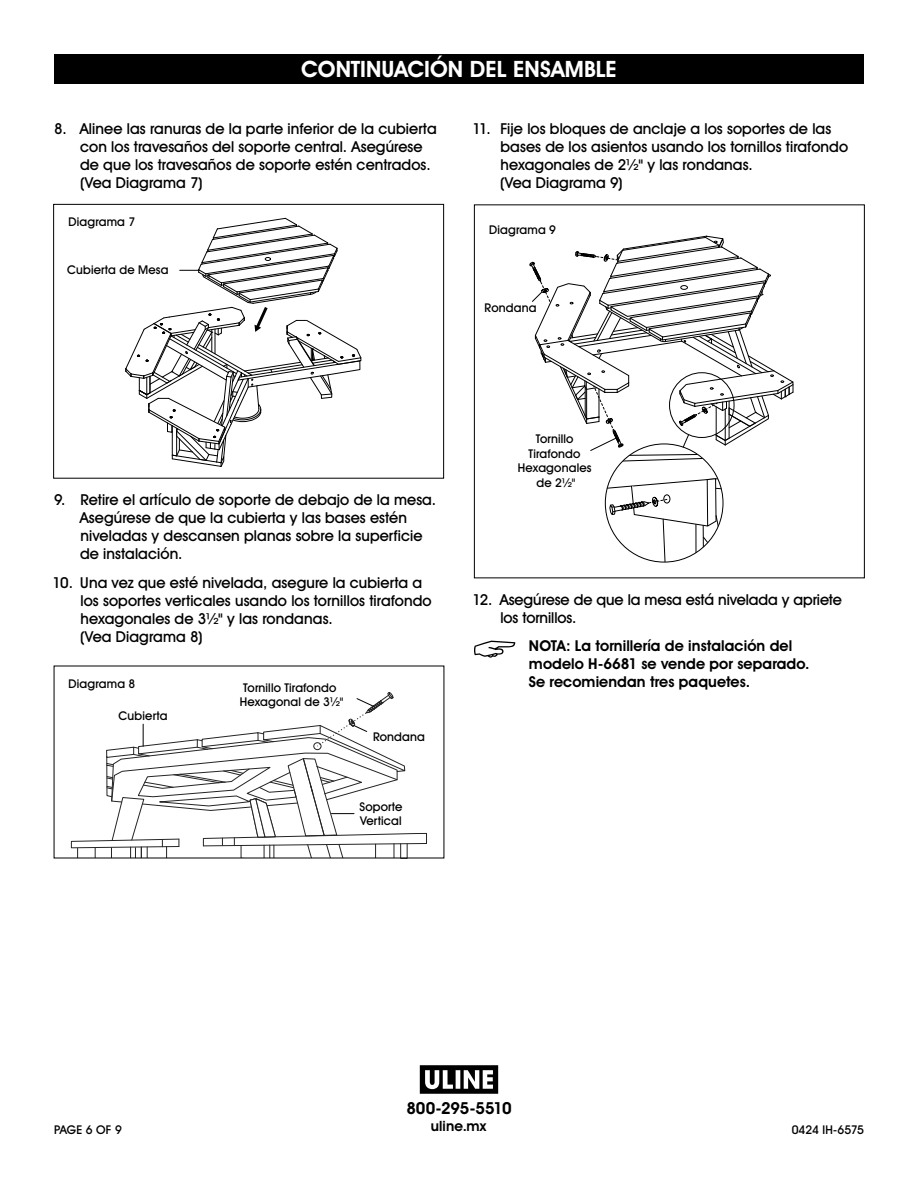
<style>
.page{position:relative;width:918px;height:1188px;background:#fff}
.page>*{position:absolute;margin:0;border:0;box-sizing:border-box;transform-origin:0 0}
.t1{font:700 22.5px "Uline Two Knine";letter-spacing:.005em;color:#fff}
.t2{font:700 16.5px "Uline Two Knine";letter-spacing:-.015em;color:#000}
.t3{font:15px/18px "Uline Two Knine";letter-spacing:.005em;color:#000}
.t4{font:700 15px/18px "Uline Two Knine";letter-spacing:.005em;color:#000}
.t5{font:700 14.25px "Uline Two Knine";letter-spacing:.01em;color:#000}
.t6{font:12px/14.4px "Uline Two Knine";letter-spacing:.015em;color:#000}
.t7{font:12px "Uline Two Knine";letter-spacing:-.01em;color:#000}
.s1{font-weight:700}
</style>
<div class="page">
<svg style="left:474px;top:641px;width:41px;height:17px"></svg>
<div style="left:54px;top:54px;width:810px;height:30px;background:#000"></div>
<svg style="left:420px;top:1065px;width:78px;height:29px"></svg>
<div style="left:53px;top:204px;width:391px;height:275px;border:1px solid #000"></div>
<svg style="left:125px;top:218px;width:237px;height:249px"></svg>
<svg style="left:605px;top:472px;width:119px;height:90px"></svg>
<div style="left:474px;top:204px;width:391px;height:374px;border:1px solid #000"></div>
<svg style="left:529px;top:235px;width:265px;height:227px"></svg>
<svg style="left:71px;top:665px;width:356px;height:194px"></svg>
<h1 class="t1" style="left:301px;top:56px;width:317px">CONTINUACIÓN DEL ENSAMBLE</h1>
<p class="t3" style="left:80px;top:120px;width:358px;text-indent:-26px">8. Alinee las ranuras de la parte inferior de la cubierta con los travesaños del soporte central. Asegúrese de que los travesaños de soporte estén centrados. (Vea Diagrama 7)</p>
<p class="t6" style="left:68px;top:215px;width:68px">Diagrama 7</p>
<p class="t6" style="left:67px;top:262px;width:103px">Cubierta de Mesa</p>
<p class="t3" style="left:500px;top:120px;width:350px;text-indent:-27px">11. Fije los bloques de anclaje a los soportes de las bases de los asientos usando los tornillos tirafondo hexagonales de 2½<span class="s1">"</span> y las rondanas.<br>(Vea Diagrama 9)</p>
<p class="t6" style="left:489px;top:223px;width:68px">Diagrama 9</p>
<p class="t6" style="left:485px;top:300px;width:53px">Rondana</p>
<p class="t3" style="left:80px;top:491px;width:358px;text-indent:-26px">9. Retire el artículo de soporte de debajo de la mesa.<br>Asegúrese de que la cubierta y las bases estén niveladas y descansen planas sobre la superficie de instalación.</p>
<p class="t3" style="left:80px;top:574px;width:353px;text-indent:-27px">10. Una vez que esté nivelada, asegure la cubierta a los soportes verticales usando los tornillos tirafondo hexagonales de 3½<span class="s1">"</span> y las rondanas.<br>(Vea Diagrama 8)</p>
<p class="t6" style="left:69px;top:676px;width:68px">Diagrama 8</p>
<p class="t6" style="left:240px;top:680px;width:105px">Tornillo Tirafondo<br>Hexagonal de 3½"</p>
<p class="t6" style="left:119px;top:708px;width:50px">Cubierta</p>
<p class="t6" style="left:373px;top:729px;width:53px">Rondana</p>
<p class="t6" style="left:359px;top:799px;width:45px">Soporte<br>Vertical</p>
<p class="t6" style="left:518px;top:432px;width:75px;text-align:center">Tornillo<br>Tirafondo<br>Hexagonales de 2½"</p>
<p class="t3" style="left:501px;top:590px;width:343px;text-indent:-28px">12. Asegúrese de que la mesa está nivelada y apriete los tornillos.</p>
<p class="t4" style="left:529px;top:637px;width:282px">NOTA: La tornillería de instalación del modelo H-6681 se vende por separado.<br>Se recomiendan tres paquetes.</p>
<p class="t2" style="left:406px;top:1098px;width:107px">800-295-5510</p>
<p class="t5" style="left:431px;top:1117px;width:57px">uline.mx</p>
<p class="t6" style="left:54px;top:1122px;width:69px">PAGE 6 OF 9</p>
<p class="t7" style="left:792px;top:1122px;width:74px">0424 IH-6575</p>
</div>
